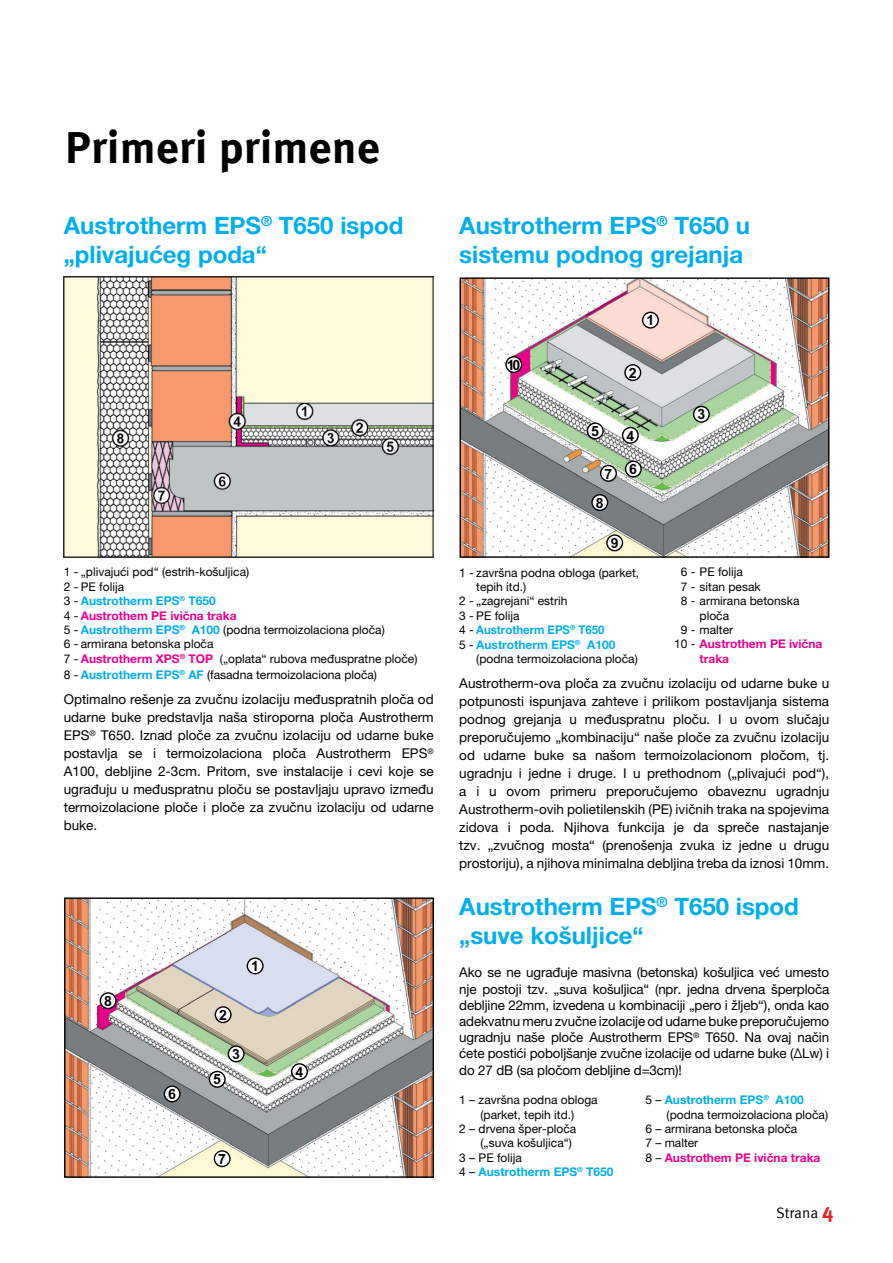
<style>
.page{position:relative;width:893px;height:1263px;background:#fff}
.page>*{position:absolute;margin:0;border:0;box-sizing:border-box;transform-origin:0 0}
.t1{font:700 45px "Meta Pro";color:#000}
.t2{font:700 24px/28.8px "Helvetica Neue LT Pro";color:#00aeef}
.t3{font:15px "Meta Pro";letter-spacing:-.01em;color:#000}
.t4{font:700 14.1px "Arial";color:#000}
.t5{font:13.5px/18px "Helvetica Neue LT Pro";color:#000;text-align:justify}
.t6{font:12px/14.4px "Helvetica Neue LT Pro";color:#000}
.t7{font:700 12px "Helvetica Neue LT Pro";color:#00aeef}
.t8{font:700 12px "Helvetica Neue LT Pro";color:#ec008c}
.t9{font:700 12px "Helvetica Neue LT Pro";color:#00aeef;scale:.95 1}
.s1{font-weight:700;color:#00aeef}
.s2{font-weight:700;color:#ec008c}
.s3{font-weight:400;color:#000}
.s4{font-weight:700;font-size:21px;color:#ed1d24}
</style>
<div class="page">
<img style="left:64px;top:276px;width:370px;height:281px">
<img style="left:461px;top:279px;width:366px;height:277px">
<div style="left:459px;top:277px;width:370px;height:281px;border:1px solid #000"></div>
<svg style="left:642px;top:312px;width:17px;height:17px"></svg>
<svg style="left:624px;top:364px;width:17px;height:17px"></svg>
<svg style="left:693px;top:406px;width:17px;height:17px"></svg>
<svg style="left:622px;top:427px;width:17px;height:17px"></svg>
<svg style="left:587px;top:422px;width:17px;height:17px"></svg>
<svg style="left:600px;top:465px;width:17px;height:17px"></svg>
<svg style="left:606px;top:534px;width:17px;height:17px"></svg>
<svg style="left:505px;top:356px;width:17px;height:17px"></svg>
<svg style="left:625px;top:460px;width:17px;height:17px"></svg>
<svg style="left:591px;top:494px;width:17px;height:17px"></svg>
<img style="left:66px;top:899px;width:366px;height:277px">
<div style="left:64px;top:897px;width:370px;height:281px;border:1px solid #000"></div>
<svg style="left:209px;top:1071px;width:17px;height:17px"></svg>
<svg style="left:247px;top:957px;width:17px;height:17px"></svg>
<svg style="left:164px;top:1085px;width:17px;height:17px"></svg>
<svg style="left:214px;top:1150px;width:17px;height:17px"></svg>
<svg style="left:228px;top:1045px;width:17px;height:17px"></svg>
<svg style="left:215px;top:1006px;width:17px;height:17px"></svg>
<svg style="left:291px;top:1063px;width:17px;height:17px"></svg>
<svg style="left:100px;top:992px;width:17px;height:17px"></svg>
<h1 class="t1" style="left:65px;top:113px;width:316px">Primeri primene</h1>
<h2 class="t2" style="left:64px;top:211px;width:341px">Austrotherm EPS<sup>®</sup> T650 ispod „plivajućeg poda“</h2>
<h2 class="t2" style="left:459px;top:211px;width:292px">Austrotherm EPS<sup>®</sup> T650 u sistemu podnog grejanja</h2>
<p class="t6" style="left:64px;top:565px;width:355px">1 - „plivajući pod“ (estrih-košuljica)<br>2 - PE folija<br>3 - <span class="s1">Austrotherm EPS</span><sup>®</sup> <span class="s1">T650<br></span>4 - <span class="s2">Austrothem PE ivična traka<br></span>5 - <span class="s1">Austrotherm EPS</span><sup>®</sup> <span class="s1">A100</span> (podna termoizolaciona ploča)<br>6 - armirana betonska ploča<br>7 - <span class="s2">Austrotherm XPS</span><sup>®</sup> <span class="s2">TOP</span> („oplata“ rubova međuspratne ploče)</p>
<p class="t6" style="left:64px;top:667px;width:315px">8 - <span class="s1">Austrotherm EPS</span><sup>®</sup> <span class="s1">AF</span> (fasadna termoizolaciona ploča)</p>
<p class="t5" style="left:64px;top:690px;width:371px">Optimalno rešenje za zvučnu izolaciju međuspratnih ploča od udarne buke predstavlja naša stiroporna ploča Austrotherm EPS<sup>®</sup> T650. Iznad ploče za zvučnu izolaciju od udarne buke postavlja se i termoizolaciona ploča Austrotherm EPS<sup>® </sup>A100, debljine 2-3cm. Pritom, sve instalacije i cevi koje se ugrađuju u međuspratnu ploču se postavljaju upravo između termoizolacione ploče i ploče za zvučnu izolaciju od udarne buke.</p>
<p class="t4" style="left:104px;top:991px;width:9px">8</p>
<p class="t4" style="left:168px;top:1084px;width:9px">6</p>
<p class="t4" style="left:251px;top:956px;width:9px">1</p>
<p class="t4" style="left:219px;top:1005px;width:9px">2</p>
<p class="t4" style="left:213px;top:1069px;width:9px">5</p>
<p class="t4" style="left:232px;top:1044px;width:9px">3</p>
<p class="t4" style="left:218px;top:1149px;width:9px">7</p>
<p class="t4" style="left:295px;top:1062px;width:9px">4</p>
<p class="t4" style="left:507px;top:355px;width:15px">10</p>
<p class="t4" style="left:646px;top:310px;width:9px">1</p>
<p class="t4" style="left:629px;top:363px;width:9px">2</p>
<p class="t4" style="left:591px;top:421px;width:9px">5</p>
<p class="t4" style="left:604px;top:464px;width:9px">7</p>
<p class="t4" style="left:596px;top:493px;width:9px">8</p>
<p class="t4" style="left:626px;top:426px;width:9px">4</p>
<p class="t4" style="left:629px;top:459px;width:9px">6</p>
<p class="t4" style="left:611px;top:533px;width:9px">9</p>
<p class="t6" style="left:459px;top:565px;width:181px">1 - završna podna obloga (parket,</p>
<p class="t6" style="left:476px;top:579px;width:52px">tepih itd.)</p>
<p class="t6" style="left:459px;top:594px;width:110px">2 - „zagrejani“ estrih</p>
<p class="t6" style="left:459px;top:608px;width:62px">3 - PE folija</p>
<p class="t9" style="left:459px;top:622px;width:154px"><span class="s3">4 -</span> Austrotherm EPS<sup>®</sup> T650</p>
<p class="t7" style="left:459px;top:637px;width:158px"><span class="s3">5 -</span> Austrotherm EPS<sup>®</sup> A100</p>
<p class="t6" style="left:476px;top:651px;width:163px">(podna termoizolaciona ploča)</p>
<p class="t4" style="left:697px;top:404px;width:9px">3</p>
<p class="t6" style="left:681px;top:565px;width:64px">6 - PE folija</p>
<p class="t6" style="left:681px;top:579px;width:81px">7 - sitan pesak</p>
<p class="t6" style="left:681px;top:593px;width:120px">8 - armirana betonska</p>
<p class="t6" style="left:700px;top:608px;width:31px">ploča</p>
<p class="t6" style="left:681px;top:622px;width:54px">9 - malter</p>
<p class="t8" style="left:674px;top:637px;width:150px"><span class="s3">10 -</span> Austrothem PE ivična</p>
<p class="t8" style="left:700px;top:651px;width:31px">traka</p>
<p class="t5" style="left:459px;top:673px;width:371px">Austrotherm-ova ploča za zvučnu izolaciju od udarne buke u potpunosti ispunjava zahteve i prilikom postavljanja sistema podnog grejanja u međuspratnu ploču. I u ovom slučaju preporučujemo „kombinaciju“ naše ploče za zvučnu izolaciju od udarne buke sa našom termoizolacionom pločom, tj. ugradnju i jedne i druge. I u prethodnom („plivajući pod“), a i u ovom primeru preporučujemo obaveznu ugradnju Austrotherm-ovih polietilenskih (PE) ivičnih traka na spojevima zidova i poda. Njihova funkcija je da spreče nastajanje tzv. „zvučnog mosta“ (prenošenja zvuka iz jedne u drugu prostoriju), a njihova minimalna debljina treba da iznosi 10mm.</p>
<h2 class="t2" style="left:459px;top:891px;width:341px">Austrotherm EPS<sup>®</sup> T650 ispod „suve košuljice“</h2>
<p class="t5" style="left:459px;top:964px;width:371px;line-height:16.2px">Ako se ne ugrađuje masivna (betonska) košuljica već umesto nje postoji tzv. „suva košuljica“ (npr. jedna drvena šperploča debljine 22mm, izvedena u kombinaciji „pero i žljeb“), onda kao adekvatnu meru zvučne izolacije od udarne buke preporučujemo ugradnju naše ploče Austrotherm EPS<sup>®</sup> T650. Na ovaj način ćete postići poboljšanje zvučne izolacije od udarne buke (∆Lw) i do 27 dB (sa pločom debljine d=3cm)!</p>
<p class="t6" style="left:459px;top:1092px;width:140px">1 – završna podna obloga</p>
<p class="t6" style="left:480px;top:1107px;width:95px">(parket, tepih itd.)</p>
<p class="t6" style="left:459px;top:1121px;width:119px">2 – drvena šper-ploča</p>
<p class="t6" style="left:480px;top:1136px;width:93px">(„suva košuljica“)</p>
<p class="t6" style="left:459px;top:1150px;width:64px">3 – PE folija</p>
<p class="t7" style="left:459px;top:1164px;width:156px"><span class="s3">4 –</span> Austrotherm EPS<sup>®</sup> T650</p>
<p class="t7" style="left:645px;top:1092px;width:160px"><span class="s3">5 –</span> Austrotherm EPS<sup>®</sup> A100</p>
<p class="t6" style="left:667px;top:1107px;width:163px">(podna termoizolaciona ploča)</p>
<p class="t6" style="left:645px;top:1121px;width:154px">6 – armirana betonska ploča</p>
<p class="t6" style="left:645px;top:1136px;width:54px">7 – malter</p>
<p class="t8" style="left:645px;top:1150px;width:177px"><span class="s3">8 –</span> Austrothem PE ivična traka</p>
<p class="t3" style="left:776px;top:1201px;width:59px">Strana <span class="s4">4</span></p>
</div>
